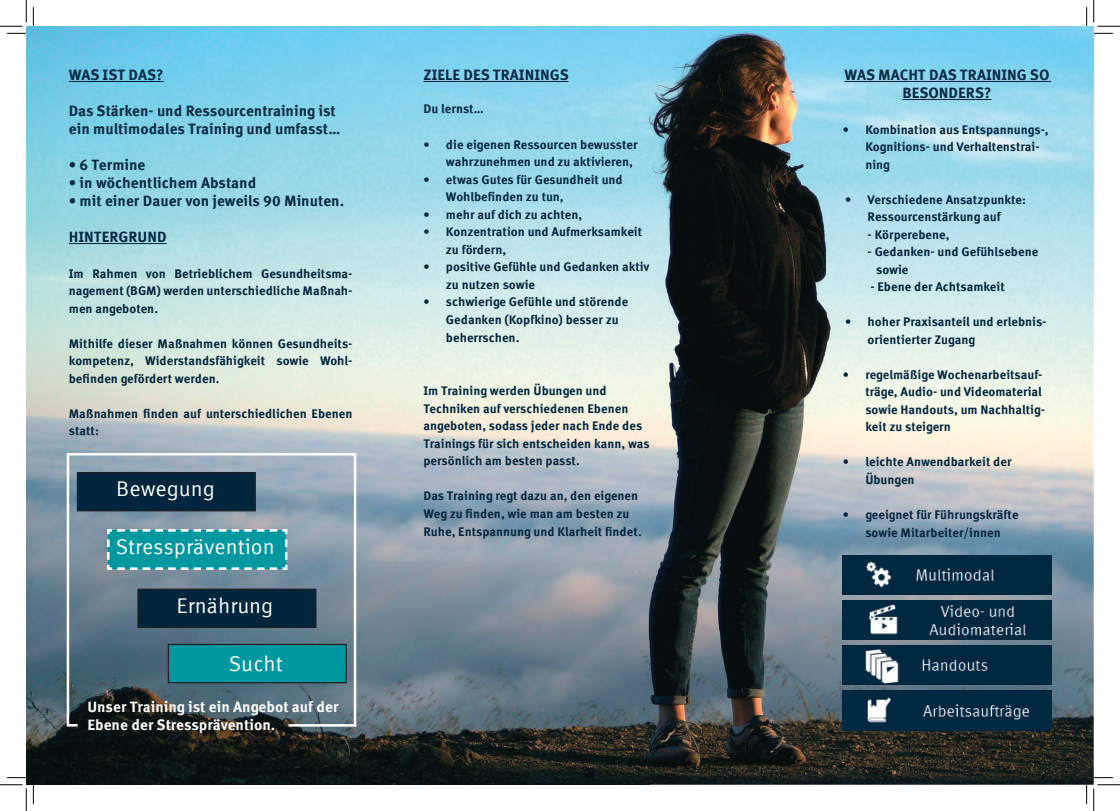
<style>
.page{position:relative;width:1120px;height:811px;background:#fff}
.page>*{position:absolute;margin:0;border:0;box-sizing:border-box;transform-origin:0 0}
.t1{font:21.25px "Meta Corr Offc";color:#fff}
.t2{font:700 15px/18px "Meta Corr Offc";color:#00263e}
.t3{font:700 15px/18px "Meta Corr Offc";color:#fff}
.t4{font:700 12.5px/17.5px "Meta Corr Offc";color:#00263e}
</style>
<div class="page">
<img style="left:26px;top:26px;width:1067px;height:759px">
<hr style="left:69px;top:81px;width:94px;height:1px;background:#00263e">
<hr style="left:69px;top:243px;width:98px;height:1px;background:#00263e">
<hr style="left:423px;top:81px;width:145px;height:1px;background:#00263e">
<hr style="left:844px;top:81px;width:206px;height:1px;background:#00263e">
<hr style="left:902px;top:99px;width:89px;height:1px;background:#00263e">
<img style="left:842px;top:691px;width:208px;height:39px">
<img style="left:842px;top:600px;width:208px;height:40px">
<img style="left:842px;top:645px;width:208px;height:40px">
<img style="left:842px;top:555px;width:208px;height:39px">
<div style="left:77px;top:472px;width:178px;height:39px;background:#00263e"></div>
<div style="left:77px;top:472px;width:179px;height:39px;border:1px solid #231f20"></div>
<div style="left:138px;top:589px;width:178px;height:38px;background:#00263e"></div>
<div style="left:137px;top:588px;width:179px;height:40px;border:1px solid #231f20"></div>
<div style="left:168px;top:644px;width:178px;height:38px;background:#0098a0"></div>
<div style="left:168px;top:644px;width:178px;height:39px;border:1px solid #231f20"></div>
<svg style="left:106px;top:528px;width:182px;height:43px;background:#20a0a8"></svg>
<hr style="left:69px;top:453px;width:287px;height:2px;background:#fff">
<hr style="left:353px;top:453px;width:3px;height:273px;background:#fff">
<hr style="left:288px;top:724px;width:68px;height:2px;background:#fff">
<hr style="left:67px;top:453px;width:2px;height:273px;background:#fff">
<svg style="left:69px;top:718px;width:9px;height:8px"></svg>
<svg style="left:7px;top:33px;width:19px;height:1px"></svg>
<svg style="left:1093px;top:33px;width:19px;height:1px"></svg>
<svg style="left:7px;top:777px;width:19px;height:1px"></svg>
<svg style="left:1093px;top:777px;width:19px;height:1px"></svg>
<svg style="left:33px;top:7px;width:1px;height:19px"></svg>
<svg style="left:33px;top:785px;width:1px;height:19px"></svg>
<svg style="left:0;top:0;width:27px;height:27px"></svg>
<svg style="left:0;top:784px;width:27px;height:27px"></svg>
<svg style="left:1093px;top:0;width:26px;height:27px"></svg>
<svg style="left:1093px;top:784px;width:26px;height:27px"></svg>
<p class="t2" style="left:69px;top:67px;width:96px">WAS IST DAS?</p>
<p class="t2" style="left:69px;top:103px;width:273px">Das Stärken- und Ressourcentraining ist ein multimodales Training und umfasst…</p>
<p class="t2" style="left:69px;top:157px;width:78px">• 6 Termine</p>
<p class="t2" style="left:69px;top:175px;width:189px">• in wöchentlichem Abstand</p>
<p class="t2" style="left:69px;top:193px;width:277px">• mit einer Dauer von jeweils 90 Minuten.</p>
<p class="t2" style="left:69px;top:229px;width:99px">HINTERGRUND</p>
<p class="t4" style="left:69px;top:265px;width:285px;text-align:justify">Im Rahmen von Betrieblichem Gesundheitsma&shy;nagement (BGM) werden unterschiedliche Maßnah&shy;men angeboten.</p>
<p class="t4" style="left:69px;top:335px;width:285px;text-align:justify">Mithilfe dieser Maßnahmen können Gesundheits&shy;kompetenz, Widerstandsfähigkeit sowie Wohl&shy;befinden gefördert werden.</p>
<p class="t4" style="left:69px;top:405px;width:285px">Maßnahmen finden auf unterschiedlichen Ebenen statt:</p>
<h1 class="t1" style="left:116px;top:476px;width:100px">Bewegung</h1>
<h1 class="t1" style="left:116px;top:534px;width:160px">Stressprävention</h1>
<h1 class="t1" style="left:176px;top:593px;width:98px">Ernährung</h1>
<h1 class="t1" style="left:229px;top:651px;width:55px">Sucht</h1>
<p class="t3" style="left:87px;top:698px;width:252px">Unser Training ist ein Angebot auf der<br>Ebene der Stressprävention.</p>
<p class="t2" style="left:423px;top:67px;width:147px">ZIELE DES TRAININGS</p>
<p class="t4" style="left:423px;top:101px;width:62px">Du lernst…</p>
<p class="t4" style="left:446px;top:136px;width:193px;text-indent:-22px">• die eigenen Ressourcen bewusster wahrzunehmen und zu aktivieren,</p>
<p class="t4" style="left:446px;top:171px;width:178px;text-indent:-22px">• etwas Gutes für Gesundheit und<br>Wohlbefinden zu tun,</p>
<p class="t4" style="left:423px;top:206px;width:160px">• mehr auf dich zu achten,</p>
<p class="t4" style="left:446px;top:224px;width:198px;text-indent:-22px">• Konzentration und Aufmerksamkeit zu fördern,</p>
<p class="t4" style="left:446px;top:259px;width:205px;text-indent:-22px">• positive Gefühle und Gedanken aktiv zu nutzen sowie</p>
<p class="t4" style="left:446px;top:293px;width:184px;text-indent:-22px">• schwierige Gefühle und störende<br>Gedanken (Kopfkino) besser zu beherrschen.</p>
<p class="t4" style="left:423px;top:383px;width:228px">Im Training werden Übungen und Techniken auf verschiedenen Ebenen angeboten, sodass jeder nach Ende des Trainings für sich entscheiden kann, was persönlich am besten passt.</p>
<p class="t4" style="left:423px;top:487px;width:220px">Das Training regt dazu an, den eigenen<br>Weg zu finden, wie man am besten zu<br>Ruhe, Entspannung und Klarheit findet.</p>
<p class="t2" style="left:844px;top:67px;width:206px;text-align:center">WAS MACHT DAS TRAINING SO<br>BESONDERS?</p>
<p class="t4" style="left:865px;top:121px;width:185px;text-indent:-22px">• Kombination aus Entspannungs-,<br>Kognitions- und Verhaltenstrai&shy;ning</p>
<p class="t4" style="left:844px;top:191px;width:182px;text-align:center">• Verschiedene Ansatzpunkte:<br>Ressourcenstärkung auf</p>
<p class="t4" style="left:867px;top:226px;width:83px">- Körperebene,</p>
<p class="t4" style="left:875px;top:244px;width:164px;text-indent:-8px">- Gedanken- und Gefühlsebene sowie</p>
<p class="t4" style="left:870px;top:279px;width:136px">- Ebene der Achtsamkeit</p>
<p class="t4" style="left:867px;top:314px;width:180px;text-indent:-22px">• hoher Praxisanteil und erlebnis&shy;orientierter Zugang</p>
<p class="t4" style="left:865px;top:366px;width:181px;text-indent:-22px">• regelmäßige Wochenarbeitsauf&shy;träge, Audio- und Videomaterial sowie Handouts, um Nachhaltig&shy;keit zu steigern</p>
<p class="t4" style="left:865px;top:454px;width:148px;text-indent:-22px">• leichte Anwendbarkeit der<br>Übungen</p>
<p class="t4" style="left:842px;top:506px;width:177px;line-height:18px;text-align:center">• geeignet für Führungskräfte sowie Mitarbeiter/innen</p>
</div>
